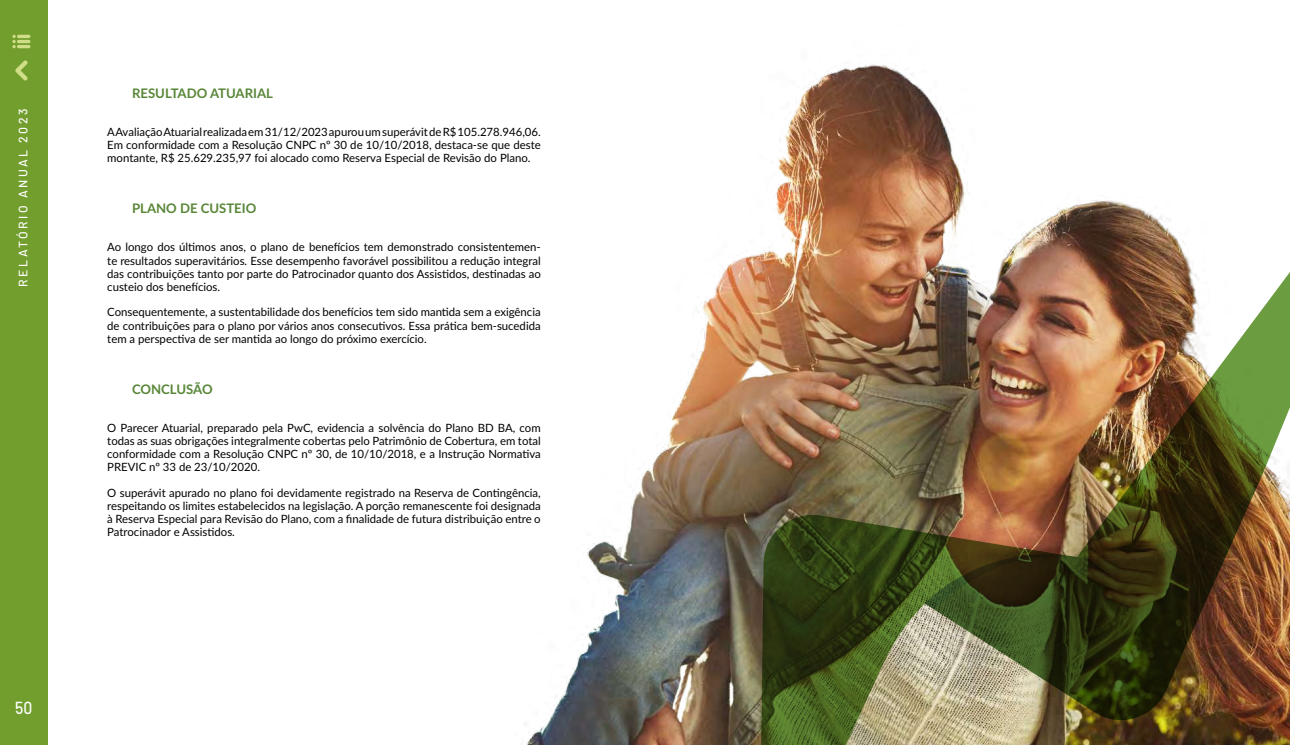
<style>
.page{position:relative;width:1290px;height:745px;background:#fff}
.page>*{position:absolute;margin:0;border:0;box-sizing:border-box;transform-origin:0 0}
.t1{font:500 17.5px "Barlow";color:#fff;scale:.9 1}
.t2{font:700 13.12px "Lato";color:#588637}
.t3{font:500 12.25px "Barlow";letter-spacing:.2em;color:#fff}
.t4{font:11.38px/13.1px "Lato";color:#000;text-align:justify}
</style>
<div class="page">
<img style="left:525px;top:64px;width:765px;height:680px">
<img style="left:1077px;top:136px;width:213px;height:431px">
<img style="left:804px;top:474px;width:458px;height:254px">
<img style="left:759px;top:510px;width:295px;height:234px">
<div style="left:0;top:0;width:48px;height:744px;background:#729e2d"></div>
<svg style="left:15px;top:60px;width:13px;height:21px"></svg>
<svg style="left:12px;top:35px;width:18px;height:13px"></svg>
<p class="t3" style="left:16px;top:286px;width:179px;rotate:-90deg">RELATÓRIO ANUAL 2023</p>
<h1 class="t1" style="left:15px;top:696px;width:21px">50</h1>
<p class="t2" style="left:132px;top:84px;width:142px">RESULTADO ATUARIAL</p>
<p class="t4" style="left:107px;top:125px;width:435px">A Avaliação Atuarial realizada em 31/12/2023 apurou um superávit de R$ 105.278.946,06.<br>Em conformidade com a Resolução CNPC nº 30 de 10/10/2018, destaca-se que deste montante, R$ 25.629.235,97 foi alocado como Reserva Especial de Revisão do Plano.</p>
<p class="t2" style="left:132px;top:199px;width:126px">PLANO DE CUSTEIO</p>
<p class="t4" style="left:107px;top:240px;width:435px">Ao longo dos últimos anos, o plano de benefícios tem demonstrado consistentemen&shy;te resultados superavitários. Esse desempenho favorável possibilitou a redução integral das contribuições tanto por parte do Patrocinador quanto dos Assistidos, destinadas ao custeio dos benefícios.</p>
<p class="t4" style="left:107px;top:305px;width:435px">Consequentemente, a sustentabilidade dos benefícios tem sido mantida sem a exigência de contribuições para o plano por vários anos consecutivos. Essa prática bem-sucedida tem a perspectiva de ser mantida ao longo do próximo exercício.</p>
<p class="t2" style="left:132px;top:379px;width:82px">CONCLUSÃO</p>
<p class="t4" style="left:107px;top:420px;width:435px">O Parecer Atuarial, preparado pela PwC, evidencia a solvência do Plano BD BA, com todas as suas obrigações integralmente cobertas pelo Patrimônio de Cobertura, em total conformidade com a Resolução CNPC nº 30, de 10/10/2018, e a Instrução Normativa PREVIC nº 33 de 23/10/2020.</p>
<p class="t4" style="left:107px;top:485px;width:435px">O superávit apurado no plano foi devidamente registrado na Reserva de Contingência, respeitando os limites estabelecidos na legislação. A porção remanescente foi designada à Reserva Especial para Revisão do Plano, com a finalidade de futura distribuição entre o Patrocinador e Assistidos.</p>
</div>
